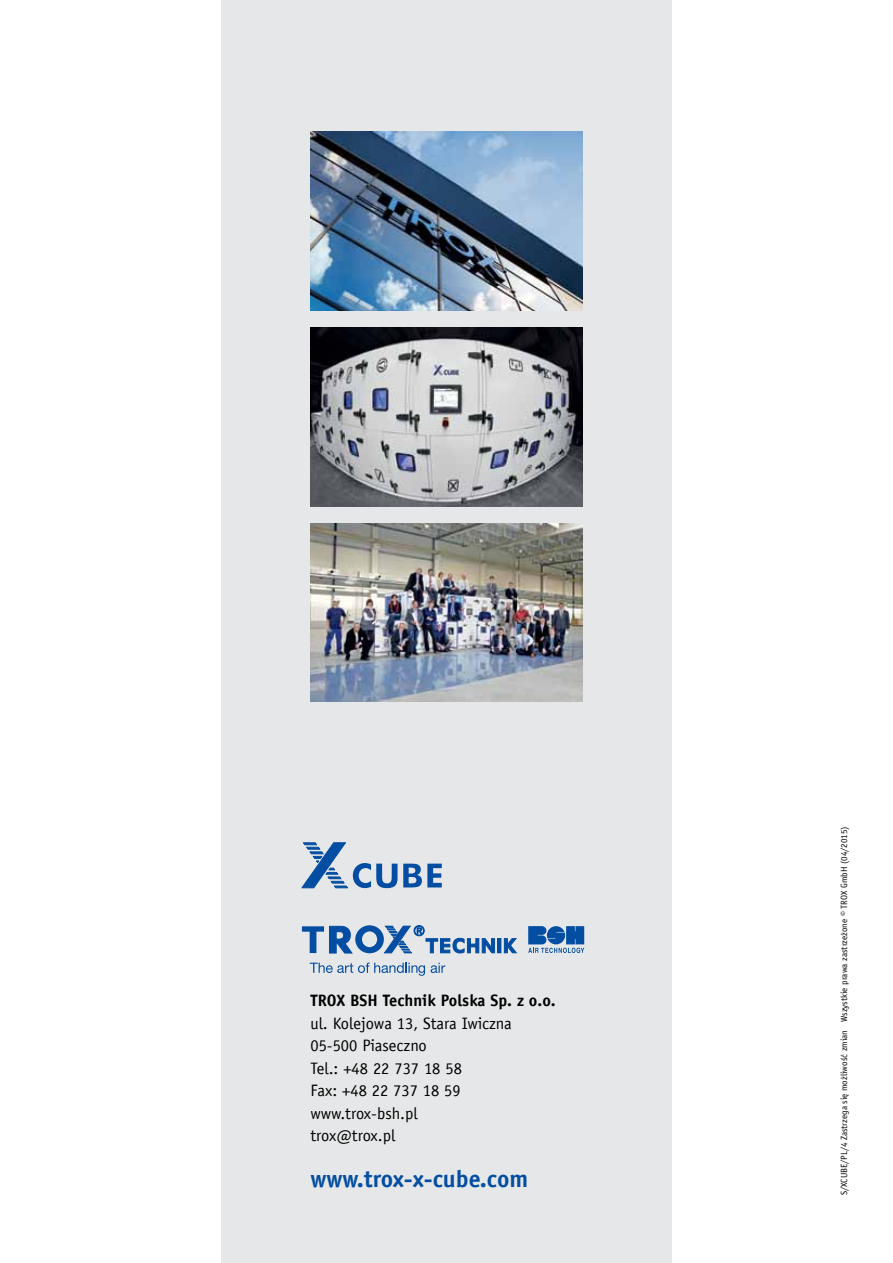
<style>
.page{position:relative;width:893px;height:1263px;background:#fff}
.page>*{position:absolute;margin:0;border:0;box-sizing:border-box;transform-origin:0 0}
.t1{font:700 24px "TROX Officina Sans";color:#034ea2}
.t2{font:16.5px/22.5px "TROX Officina Sans";color:#000}
.t3{font:700 16.5px "TROX Officina Sans";color:#000}
.t4{font:9px "TROX Officina Sans";color:#000}
</style>
<div class="page">
<div style="left:221px;top:0;width:451px;height:1263px;background:#e6e7e8"></div>
<img style="left:310px;top:327px;width:273px;height:179px">
<img style="left:310px;top:132px;width:273px;height:178px">
<svg style="left:302px;top:843px;width:140px;height:45px"></svg>
<img style="left:310px;top:523px;width:272px;height:179px">
<svg style="left:310px;top:962px;width:115px;height:14px"></svg>
<svg style="left:431px;top:963px;width:14px;height:10px"></svg>
<div style="left:498px;top:938px;width:3px;height:15px;border:1px solid #034ea2"></div>
<svg style="left:504px;top:938px;width:12px;height:15px"></svg>
<svg style="left:302px;top:925px;width:193px;height:28px"></svg>
<svg style="left:528px;top:926px;width:56px;height:27px"></svg>
<p class="t3" style="left:310px;top:990px;width:247px">TROX BSH Technik Polska Sp. z o.o.</p>
<p class="t2" style="left:310px;top:1012px;width:203px">ul. Kolejowa 13, Stara Iwiczna<br>05-500 Piaseczno<br>Tel.: +48 22 737 18 58<br>Fax: +48 22 737 18 59 www.trox-bsh.pl<br>trox@trox.pl</p>
<h1 class="t1" style="left:310px;top:1164px;width:219px">www.trox-x-cube.com</h1>
<p class="t4" style="left:839px;top:1195px;width:370px;rotate:-90deg">S/XCUBE/PL/4 Zastrzega się możliwość zmian Wszystkie prawa zastrzeżone © TROX GmbH (04/2015)</p>
</div>
